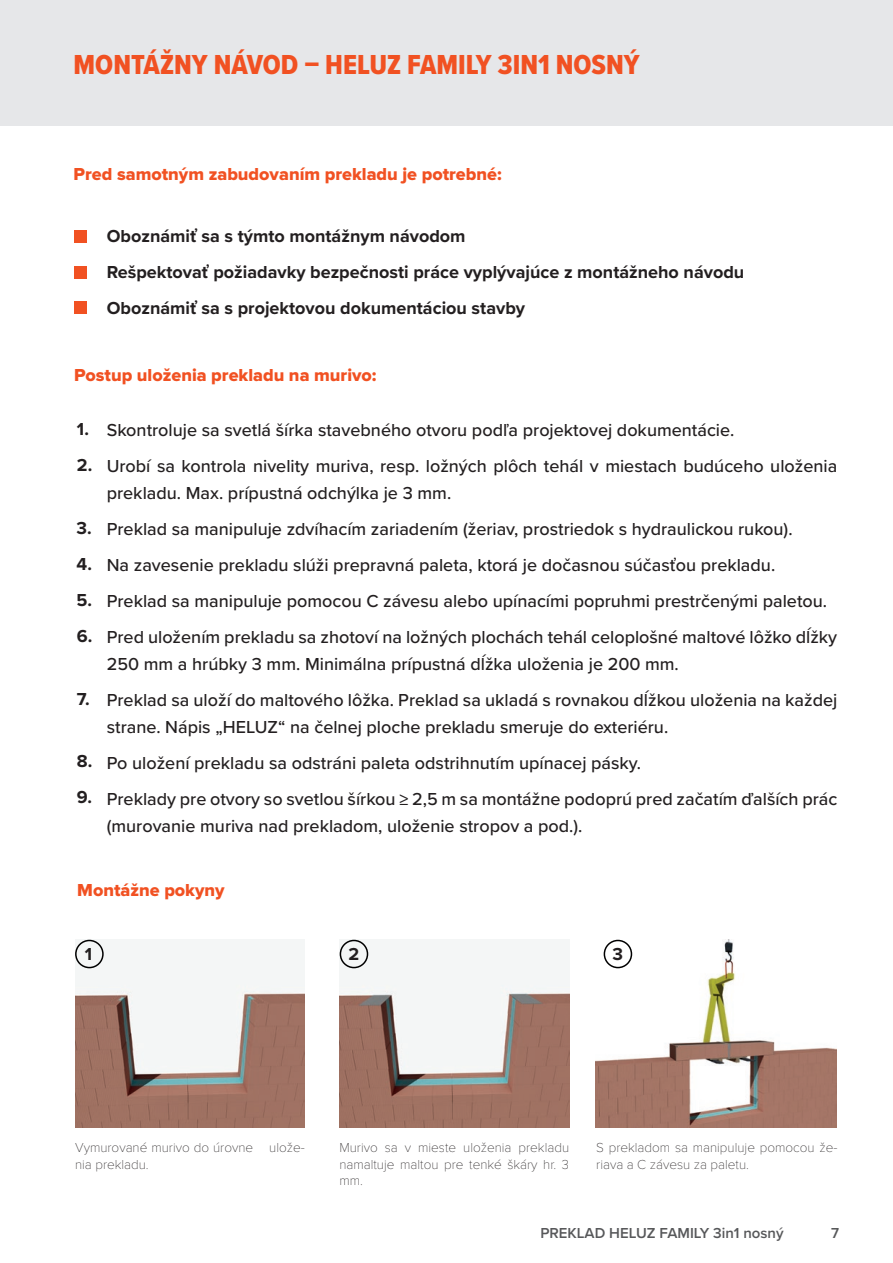
<style>
.page{position:relative;width:893px;height:1263px;background:#fff}
.page>*{position:absolute;margin:0;border:0;box-sizing:border-box;transform-origin:0 0}
.t1{font:28.5px "Proxima Nova Cond Extrabld";color:#f15122}
.t2{font:500 18px/36px "Proxima Nova";color:#231f20}
.t3{font:700 18px/36px "Proxima Nova";color:#231f20}
.t4{font:18px "Proxima Nova Extrabld";color:#f15122}
.t5{font:600 15px "Proxima Nova";color:#57585a}
.t6{font:100 13.5px/16.2px "Proxima Nova T";color:#231f20}
</style>
<div class="page">
<div style="left:0;top:0;width:893px;height:125px;background:#e6e7e9"></div>
<div style="left:75px;top:230px;width:12px;height:12px;background:#f15122"></div>
<div style="left:75px;top:266px;width:12px;height:12px;background:#f15122"></div>
<div style="left:75px;top:302px;width:12px;height:12px;background:#f15122"></div>
<img style="left:75px;top:940px;width:230px;height:188px">
<img style="left:339px;top:940px;width:230px;height:188px">
<img style="left:596px;top:940px;width:241px;height:188px">
<div style="left:75px;top:940px;width:29px;height:28px;border:2px solid #000;border-radius:50%"></div>
<div style="left:340px;top:940px;width:28px;height:28px;border:2px solid #000;border-radius:50%"></div>
<div style="left:604px;top:940px;width:28px;height:28px;border:2px solid #000;border-radius:50%"></div>
<h1 class="t1" style="left:74px;top:44px;width:568px">MONTÁŽNY NÁVOD – HELUZ FAMILY 3IN1 NOSNÝ</h1>
<p class="t4" style="left:74px;top:166px;width:429px">Pred samotným zabudovaním prekladu je potrebné:</p>
<p class="t3" style="left:107px;top:218px;width:639px">Oboznámiť sa s týmto montážnym návodom<br>Rešpektovať požiadavky bezpečnosti práce vyplývajúce z montážneho návodu<br>Oboznámiť sa s projektovou dokumentáciou stavby</p>
<p class="t4" style="left:74px;top:366px;width:304px">Postup uloženia prekladu na murivo:</p>
<p class="t2" style="left:107px;top:411px;width:732px">Skontroluje sa svetlá šírka stavebného otvoru podľa projektovej dokumentácie.<br>Urobí sa kontrola nivelity muriva, resp. ložných plôch tehál v miestach budúceho uloženia</p>
<p class="t2" style="left:107px;top:474px;width:732px">prekladu. Max. prípustná odchýlka je 3 mm.<br>Preklad sa manipuluje zdvíhacím zariadením (žeriav, prostriedok s hydraulickou rukou).<br>Na zavesenie prekladu slúži prepravná paleta, ktorá je dočasnou súčasťou prekladu.<br>Preklad sa manipuluje pomocou C závesu alebo upínacími popruhmi prestrčenými paletou.<br>Pred uložením prekladu sa zhotoví na ložných plochách tehál celoplošné maltové lôžko dĺžky</p>
<p class="t2" style="left:107px;top:645px;width:732px">250 mm a hrúbky 3 mm. Minimálna prípustná dĺžka uloženia je 200 mm.<br>Preklad sa uloží do maltového lôžka. Preklad sa ukladá s rovnakou dĺžkou uloženia na každej</p>
<p class="t2" style="left:107px;top:708px;width:732px">strane. Nápis „HELUZ“ na čelnej ploche prekladu smeruje do exteriéru.<br>Po uložení prekladu sa odstráni paleta odstrihnutím upínacej pásky.<br>Preklady pre otvory so svetlou šírkou ≥ 2,5 m sa montážne podoprú pred začatím ďalších prác</p>
<p class="t2" style="left:107px;top:807px;width:477px">(murovanie muriva nad prekladom, uloženie stropov a pod.).</p>
<p class="t3" style="left:77px;top:411px;width:17px">1.<br>2.</p>
<p class="t3" style="left:77px;top:509px;width:17px;text-align:justify">3.<br>4.<br>5.<br>6.</p>
<p class="t3" style="left:77px;top:681px;width:14px">7.</p>
<p class="t3" style="left:77px;top:743px;width:17px">8.<br>9.</p>
<p class="t4" style="left:77px;top:882px;width:149px">Montážne pokyny</p>
<p class="t3" style="left:85px;top:936px;width:9px">1</p>
<p class="t3" style="left:349px;top:936px;width:12px">2</p>
<p class="t3" style="left:613px;top:936px;width:12px">3</p>
<p class="t6" style="left:75px;top:1139px;width:231px">Vymurované murivo do úrovne ulože&shy;nia prekladu.</p>
<p class="t6" style="left:339px;top:1139px;width:231px;text-align:justify">Murivo sa v mieste uloženia prekladu namaltuje maltou pre tenké škáry hr. 3 mm.</p>
<p class="t6" style="left:596px;top:1139px;width:243px">S prekladom sa manipuluje pomocou že&shy;riava a C závesu za paletu.</p>
<p class="t5" style="left:540px;top:1222px;width:245px">PREKLAD HELUZ FAMILY 3in1 nosný</p>
<p class="t5" style="left:831px;top:1222px;width:9px">7</p>
</div>
